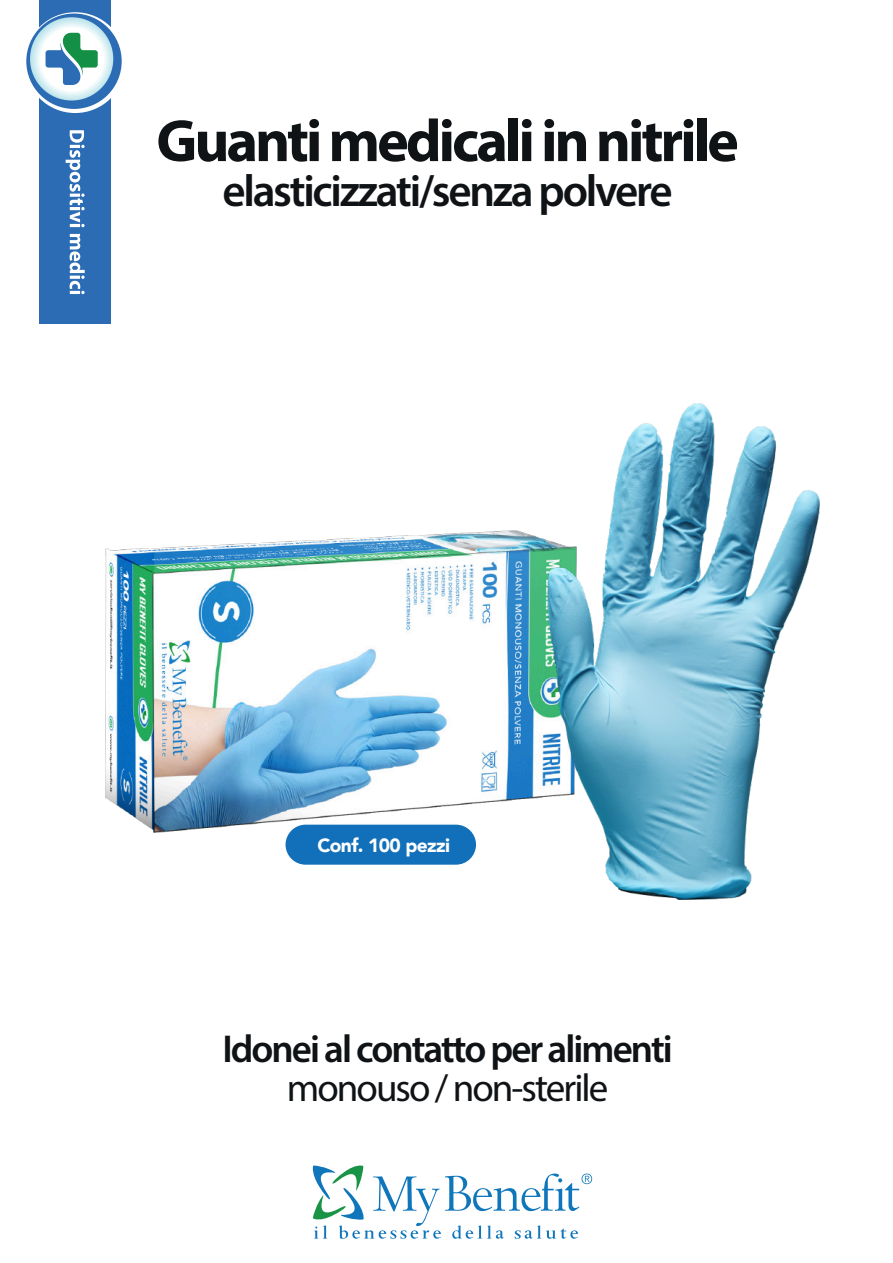
<style>
.page{position:relative;width:893px;height:1263px;background:#fff}
.page>*{position:absolute;margin:0;border:0;box-sizing:border-box;transform-origin:0 0}
.t1{font:700 60px "Myriad Pro";letter-spacing:-.05em;color:#101315}
.t2{font:600 45px "Myriad Pro";letter-spacing:-.05em;color:#101315}
.t3{font:600 39px "Myriad Pro";letter-spacing:-.05em;color:#101315}
.t4{font:39px "Myriad Pro";letter-spacing:-.05em;color:#101315}
.t5{font:900 19.2px "Avenir";letter-spacing:-.03em;color:#fff}
</style>
<div class="page">
<svg style="left:313px;top:1165px;width:279px;height:73px"></svg>
<div style="left:39px;top:0;width:72px;height:323px;background:#2b6cb5"></div>
<svg style="left:66px;top:130px;width:19px;height:97px"></svg>
<svg style="left:70px;top:234px;width:15px;height:60px"></svg>
<svg style="left:25px;top:12px;width:101px;height:101px"></svg>
<div style="left:26px;top:14px;width:96px;height:95px;background:#2b6cb5;border-radius:50%"></div>
<svg style="left:30px;top:17px;width:83px;height:83px;background:#dcf0f4"></svg>
<svg style="left:46px;top:33px;width:52px;height:52px"></svg>
<img style="left:106px;top:531px;width:442px;height:301px">
<img style="left:548px;top:403px;width:271px;height:497px">
<div style="left:285px;top:824px;width:192px;height:41px;background:#1170b9;border-radius:21px"></div>
<div style="left:284px;top:823px;width:193px;height:43px;border:2px solid #fff;border-radius:21px"></div>
<h1 class="t1" style="left:156px;top:102px;width:584px">Guanti medicali in nitrile</h1>
<p class="t2" style="left:222px;top:162px;width:452px">elasticizzati/senza polvere</p>
<p class="t5" style="left:317px;top:828px;width:134px">Conf. 100 pezzi</p>
<p class="t3" style="left:222px;top:1024px;width:452px">Idonei al contatto per alimenti</p>
<p class="t4" style="left:287px;top:1063px;width:323px">monouso / non-sterile</p>
</div>
